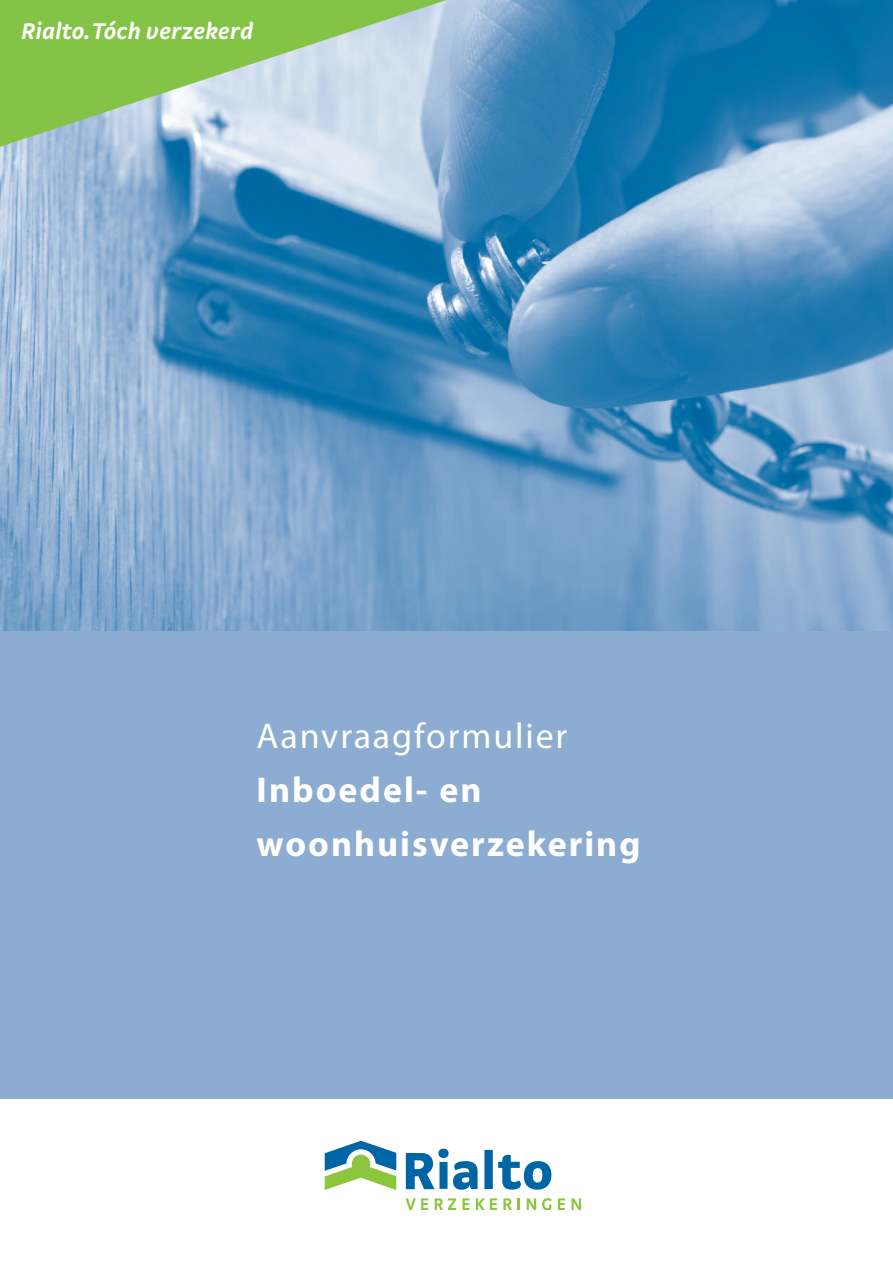
<style>
.page{position:relative;width:893px;height:1263px;background:#fff}
.page>*{position:absolute;margin:0;border:0;box-sizing:border-box;transform-origin:0 0}
.t1{font:700 36px/54px "Myriad Pro";letter-spacing:.055em;color:#fff}
.t2{font:36px "Myriad Pro";letter-spacing:.05em;color:#fff}
.t3{font:italic 700 24px "Strada";color:#fff}
</style>
<div class="page">
<img style="left:0;top:0;width:893px;height:631px">
<svg style="left:0;top:0;width:485px;height:147px;background:#a4cb9d"></svg>
<div style="left:0;top:631px;width:893px;height:468px;background:#8cadd1"></div>
<svg style="left:405px;top:1198px;width:23px;height:12px"></svg>
<svg style="left:435px;top:1198px;width:21px;height:12px"></svg>
<svg style="left:462px;top:1198px;width:8px;height:12px"></svg>
<svg style="left:476px;top:1198px;width:21px;height:12px"></svg>
<svg style="left:503px;top:1198px;width:17px;height:12px"></svg>
<svg style="left:527px;top:1198px;width:9px;height:12px"></svg>
<svg style="left:542px;top:1198px;width:9px;height:12px"></svg>
<svg style="left:558px;top:1198px;width:7px;height:12px"></svg>
<svg style="left:571px;top:1198px;width:10px;height:12px"></svg>
<svg style="left:325px;top:1141px;width:71px;height:49px"></svg>
<svg style="left:406px;top:1153px;width:29px;height:36px"></svg>
<div style="left:439px;top:1162px;width:9px;height:27px;background:#0065a4"></div>
<div style="left:438px;top:1149px;width:11px;height:9px;background:#0065a4;border-radius:50%"></div>
<svg style="left:453px;top:1161px;width:25px;height:29px"></svg>
<div style="left:484px;top:1150px;width:9px;height:39px;background:#0065a4"></div>
<svg style="left:498px;top:1155px;width:53px;height:35px"></svg>
<p class="t3" style="left:21px;top:22px;width:234px">Rialto.Tóch verzekerd</p>
<p class="t2" style="left:257px;top:723px;width:312px">Aanvraagformulier</p>
<p class="t1" style="left:257px;top:766px;width:385px">Inboedel- en woonhuisverzekering</p>
</div>
